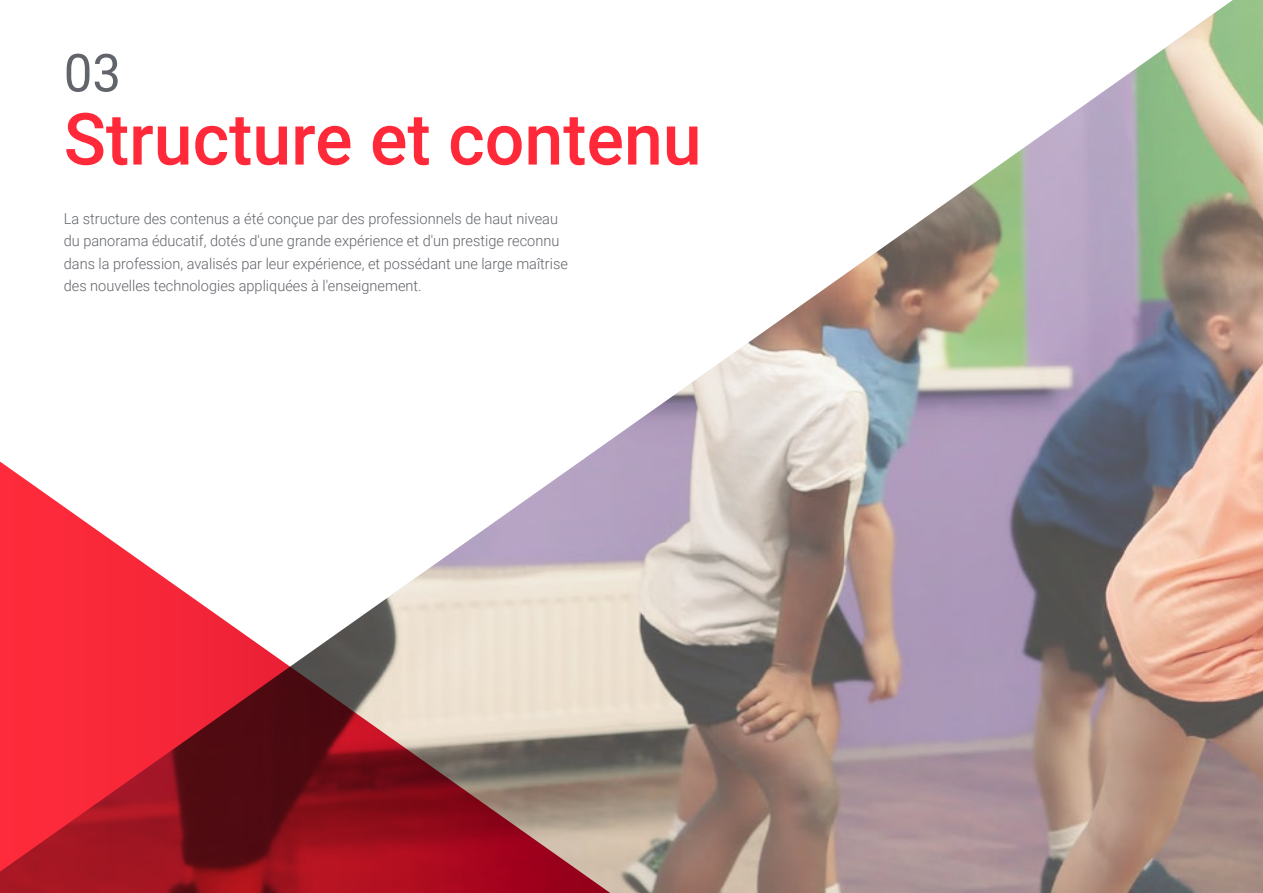
<style>
.page{position:relative;width:1263px;height:893px;background:#fff}
.page>*{position:absolute;margin:0;border:0;box-sizing:border-box;transform-origin:0 0}
.t1{font:500 72px "Roboto";color:#ff293a}
.t2{font:52.5px "Roboto";color:#61646a}
.t3{font:300 15px/22.5px "Roboto";color:#61646a}
</style>
<div class="page">
<img style="left:602px;top:0;width:661px;height:893px">
<svg style="left:0;top:446px;width:640px;height:447px"></svg>
<h2 class="t2" style="left:64px;top:36px;width:59px">03</h2>
<h1 class="t1" style="left:64px;top:89px;width:639px">Structure et contenu</h1>
<p class="t3" style="left:64px;top:207px;width:506px">La structure des contenus a été conçue par des professionnels de haut niveau du panorama éducatif, dotés d'une grande expérience et d'un prestige reconnu dans la profession, avalisés par leur expérience, et possédant une large maîtrise des nouvelles technologies appliquées à l'enseignement.</p>
</div>
